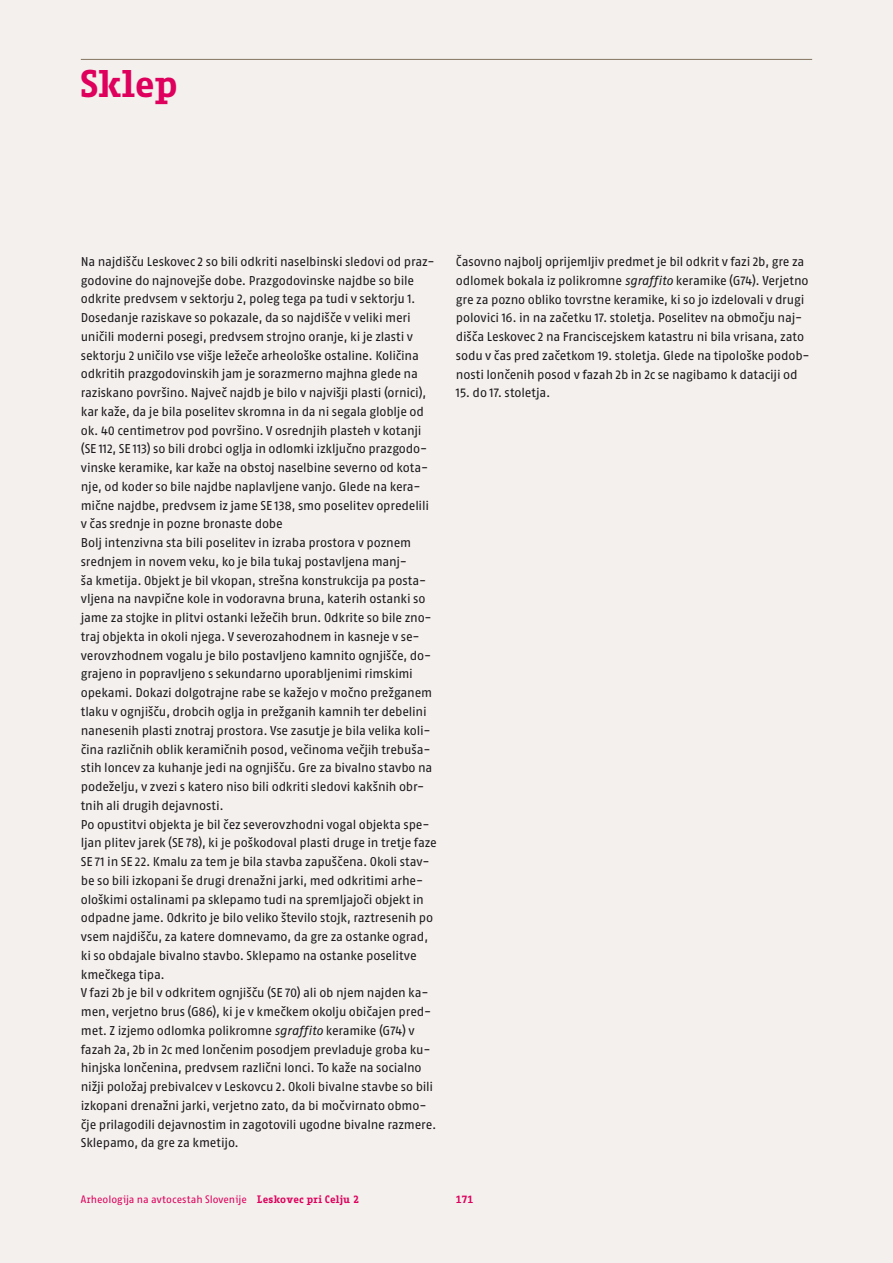
<style>
.page{position:relative;width:893px;height:1263px;background:#f3f0ed}
.page>*{position:absolute;margin:0;border:0;box-sizing:border-box;transform-origin:0 0}
.t1{font:700 37.5px "Fago Office Serif CE";color:#de005c}
.t2{font:12.75px/18.8px "Fago No Regular CE Lf";letter-spacing:-.015em;color:#1b181c}
.t3{font:10.5px "Fago Office Sans CE";color:#de005c}
.t4{font:700 10.5px "Fago Office Serif CE";color:#de005c}
.s1{font-style:italic}
.s2{font-family:"Fago Office Serif CE";font-weight:700}
</style>
<div class="page">
<hr style="left:81px;top:59px;width:731px;height:1px;background:#82735f">
<h1 class="t1" style="left:81px;top:61px;width:99px">Sklep</h1>
<p class="t2" style="left:81px;top:252px;width:357px">Na najdišču Leskovec 2 so bili odkriti naselbinski sledovi od praz&shy;godovine do najnovejše dobe. Prazgodovinske najdbe so bile odkrite predvsem v sektorju 2, poleg tega pa tudi v sektorju 1.<br>Dosedanje raziskave so pokazale, da so najdišče v veliki meri uničili moderni posegi, predvsem strojno oranje, ki je zlasti v sektorju 2 uničilo vse višje ležeče arheološke ostaline. Količina odkritih prazgodovinskih jam je sorazmerno majhna glede na raziskano površino. Največ najdb je bilo v najvišji plasti (ornici), kar kaže, da je bila poselitev skromna in da ni segala globlje od ok. 40 centimetrov pod površino. V osrednjih plasteh v kotanji (SE 112, SE 113) so bili drobci oglja in odlomki izključno prazgodo&shy;vinske keramike, kar kaže na obstoj naselbine severno od kota&shy;nje, od koder so bile najdbe naplavljene vanjo. Glede na kera&shy;mične najdbe, predvsem iz jame SE 138, smo poselitev opredelili v čas srednje in pozne bronaste dobe<br>Bolj intenzivna sta bili poselitev in izraba prostora v poznem srednjem in novem veku, ko je bila tukaj postavljena manj-<br>ša kmetija. Objekt je bil vkopan, strešna konstrukcija pa posta&shy;vljena na navpične kole in vodoravna bruna, katerih ostanki so jame za stojke in plitvi ostanki ležečih brun. Odkrite so bile zno&shy;traj objekta in okoli njega. V severozahodnem in kasneje v se&shy;verovzhodnem vogalu je bilo postavljeno kamnito ognjišče, do&shy;grajeno in popravljeno s sekundarno uporabljenimi rimskimi opekami. Dokazi dolgotrajne rabe se kažejo v močno prežganem tlaku v ognjišču, drobcih oglja in prežganih kamnih ter debelini nanesenih plasti znotraj prostora. Vse zasutje je bila velika koli&shy;čina različnih oblik keramičnih posod, večinoma večjih trebuša&shy;stih loncev za kuhanje jedi na ognjišču. Gre za bivalno stavbo na podeželju, v zvezi s katero niso bili odkriti sledovi kakšnih obr&shy;tnih ali drugih dejavnosti.<br>Po opustitvi objekta je bil čez severovzhodni vogal objekta spe&shy;ljan plitev jarek (SE 78), ki je poškodoval plasti druge in tretje faze SE 71 in SE 22. Kmalu za tem je bila stavba zapuščena. Okoli stav&shy;be so bili izkopani še drugi drenažni jarki, med odkritimi arhe&shy;ološkimi ostalinami pa sklepamo tudi na spremljajoči objekt in odpadne jame. Odkrito je bilo veliko število stojk, raztresenih po vsem najdišču, za katere domnevamo, da gre za ostanke ograd, ki so obdajale bivalno stavbo. Sklepamo na ostanke poselitve kmečkega tipa.<br>V fazi 2b je bil v odkritem ognjišču (SE 70) ali ob njem najden ka&shy;men, verjetno brus (G86), ki je v kmečkem okolju običajen pred&shy;met. Z izjemo odlomka polikromne <span class="s1">sgraffito</span> keramike (G74) v fazah 2a, 2b in 2c med lončenim posodjem prevladuje groba ku&shy;hinjska lončenina, predvsem različni lonci. To kaže na socialno nižji položaj prebivalcev v Leskovcu 2. Okoli bivalne stavbe so bili izkopani drenažni jarki, verjetno zato, da bi močvirnato obmo&shy;čje prilagodili dejavnostim in zagotovili ugodne bivalne razmere.<br>Sklepamo, da gre za kmetijo.</p>
<p class="t2" style="left:456px;top:252px;width:355px">Časovno najbolj oprijemljiv predmet je bil odkrit v fazi 2b, gre za odlomek bokala iz polikromne <span class="s1">sgraffito</span> keramike (G74). Verjetno gre za pozno obliko tovrstne keramike, ki so jo izdelovali v drugi polovici 16. in na začetku 17. stoletja. Poselitev na območju naj&shy;dišča Leskovec 2 na Franciscejskem katastru ni bila vrisana, zato sodu v čas pred začetkom 19. stoletja. Glede na tipološke podob&shy;nosti lončenih posod v fazah 2b in 2c se nagibamo k dataciji od</p>
<p class="t2" style="left:456px;top:383px;width:96px">15. do 17. stoletja.</p>
<p class="t3" style="left:81px;top:1194px;width:280px">Arheologija na avtocestah Slovenije <span class="s2">Leskovec pri Celju 2</span></p>
<p class="t4" style="left:456px;top:1193px;width:19px">171</p>
</div>
